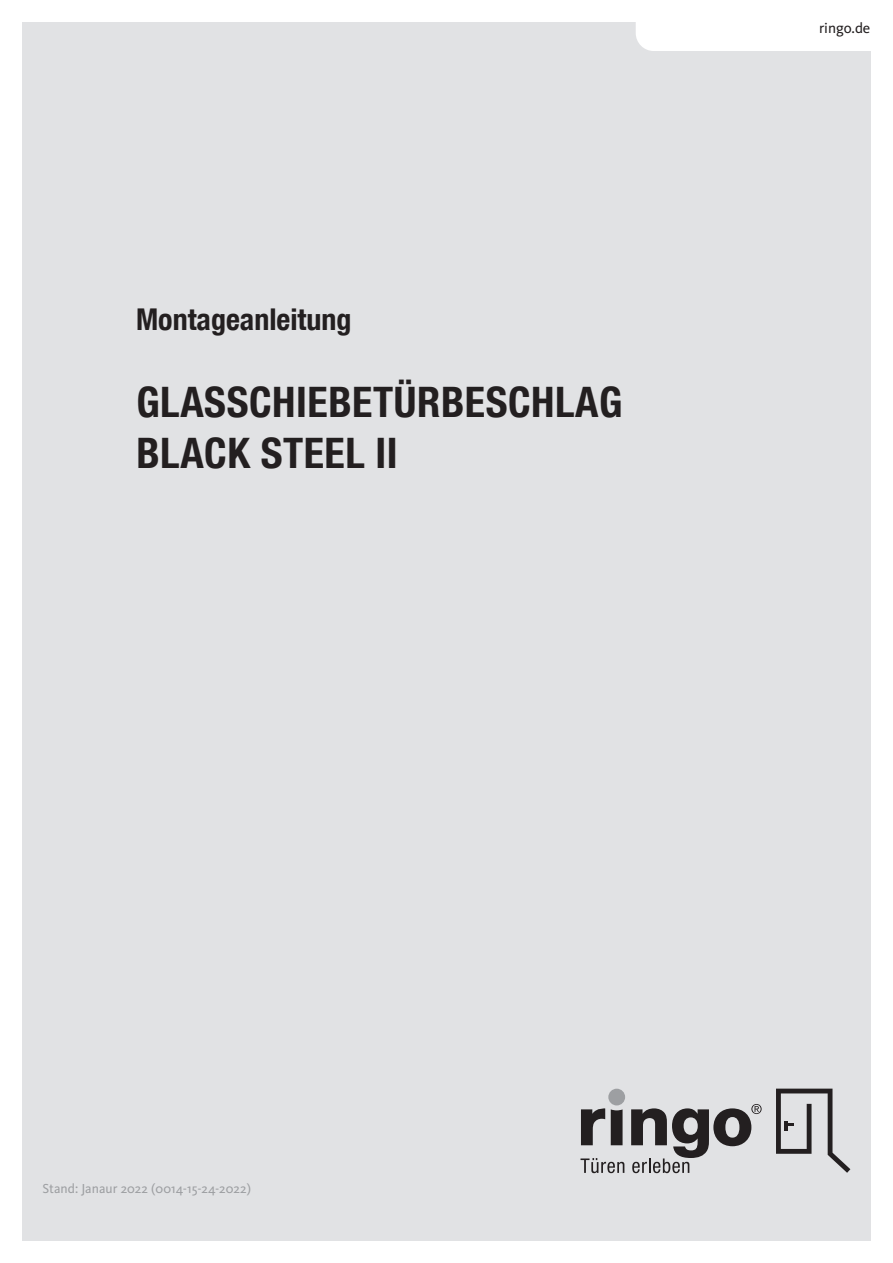
<style>
.page{position:relative;width:893px;height:1263px;background:#fff}
.page>*{position:absolute;margin:0;border:0;box-sizing:border-box;transform-origin:0 0}
.t1{font:700 condensed 42px/50.4px "Helvetica Neue";letter-spacing:.015em;color:#231f20}
.t2{font:700 condensed 30px "Helvetica Neue";color:#231f20}
.t3{font:15px "Kievit OT";color:#231f20}
.t4{font:13.5px "Kievit OT";letter-spacing:.005em;color:#9d9fa2}
</style>
<div class="page">
<div style="left:22px;top:22px;width:849px;height:1219px;background:#e1e2e4"></div>
<svg style="left:636px;top:22px;width:235px;height:29px"></svg>
<svg style="left:776px;top:1088px;width:74px;height:85px;background:#b6b6b8"></svg>
<div style="left:608px;top:1089px;width:17px;height:16px;background:#9d9fa2;border-radius:50%"></div>
<svg style="left:581px;top:1107px;width:24px;height:38px"></svg>
<svg style="left:611px;top:1109px;width:12px;height:36px"></svg>
<svg style="left:580px;top:1158px;width:44px;height:15px"></svg>
<svg style="left:631px;top:1104px;width:131px;height:69px;background:#989799"></svg>
<p class="t2" style="left:136px;top:301px;width:217px">Montageanleitung</p>
<p class="t1" style="left:136px;top:377px;width:488px">GLASSCHIEBETÜRBESCHLAG<br>BLACK STEEL II</p>
<p class="t3" style="left:819px;top:19px;width:53px">ringo.de</p>
<p class="t4" style="left:43px;top:1180px;width:210px">Stand: Janaur 2022 (0014-15-24-2022)</p>
</div>
